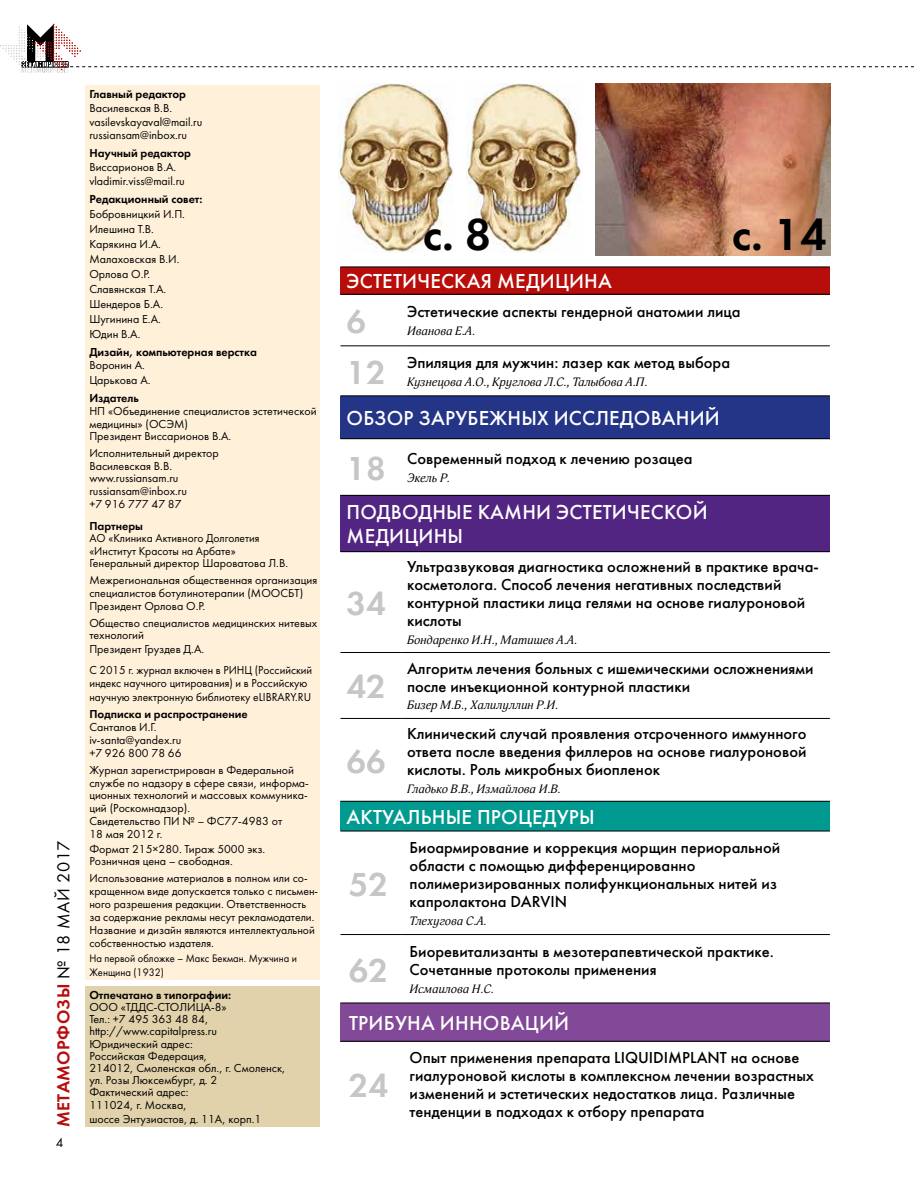
<style>
.page{position:relative;width:915px;height:1191px;background:#fff}
.page>*{position:absolute;margin:0;border:0;box-sizing:border-box;transform-origin:0 0}
.t1{font:46.5px "Futura Demi";color:#000}
.t2{font:34.5px "Futura Demi";color:#c6c6c6}
.t3{font:500 21px/24px "Futura";letter-spacing:.01em;color:#fff}
.t4{font:18px "Futura Demi";letter-spacing:.025em;color:#b70e0c}
.t5{font:500 16.5px/18px "Futura";color:#000}
.t6{font:13.5px "Futura";color:#000}
.t7{font:12px/12.8px "Futura";color:#000}
.t8{font:12px/12.6px "Futura";color:#000;scale:.96 1}
.t9{font:italic 12px "Adonis";color:#000}
.t10{font:12px "Futura Demi";color:#000}
.t11{font:11.25px/13.4px "Futura";color:#000;scale:.94 1}
.s1{font-family:"Futura";color:#000}
</style>
<div class="page">
<svg style="left:0;top:24px;width:913px;height:49px"></svg>
<div style="left:340px;top:267px;width:489px;height:27px;background:#b70e0c"></div>
<div style="left:340px;top:396px;width:489px;height:43px;background:#243588"></div>
<div style="left:340px;top:495px;width:489px;height:56px;background:#522583"></div>
<div style="left:340px;top:801px;width:489px;height:30px;background:#009a90"></div>
<div style="left:340px;top:1003px;width:489px;height:38px;background:#814997"></div>
<hr style="left:340px;top:345px;width:61px;height:1px;background:#000">
<hr style="left:401px;top:345px;width:428px;height:1px;background:#000">
<hr style="left:340px;top:652px;width:61px;height:1px;background:#000">
<hr style="left:401px;top:652px;width:428px;height:1px;background:#000">
<hr style="left:340px;top:934px;width:61px;height:1px;background:#000">
<hr style="left:401px;top:934px;width:428px;height:1px;background:#000">
<hr style="left:340px;top:718px;width:61px;height:1px;background:#000">
<hr style="left:401px;top:718px;width:428px;height:1px;background:#000">
<hr style="left:340px;top:395px;width:61px;height:1px;background:#000">
<hr style="left:401px;top:395px;width:428px;height:1px;background:#000">
<hr style="left:340px;top:438px;width:61px;height:1px;background:#000">
<hr style="left:401px;top:438px;width:428px;height:1px;background:#000">
<hr style="left:340px;top:266px;width:61px;height:1px;background:#000">
<hr style="left:401px;top:266px;width:428px;height:1px;background:#000">
<hr style="left:340px;top:294px;width:61px;height:1px;background:#000">
<hr style="left:401px;top:294px;width:428px;height:1px;background:#000">
<hr style="left:340px;top:495px;width:61px;height:1px;background:#000">
<hr style="left:401px;top:495px;width:428px;height:1px;background:#000">
<hr style="left:340px;top:551px;width:61px;height:1px;background:#000">
<hr style="left:401px;top:551px;width:428px;height:1px;background:#000">
<hr style="left:340px;top:801px;width:61px;height:1px;background:#000">
<hr style="left:401px;top:801px;width:428px;height:1px;background:#000">
<hr style="left:340px;top:830px;width:61px;height:1px;background:#000">
<hr style="left:401px;top:830px;width:428px;height:1px;background:#000">
<hr style="left:340px;top:1002px;width:61px;height:1px;background:#000">
<hr style="left:401px;top:1002px;width:428px;height:1px;background:#000">
<hr style="left:340px;top:1040px;width:61px;height:1px;background:#000">
<hr style="left:401px;top:1040px;width:428px;height:1px;background:#000">
<div style="left:85px;top:85px;width:234px;height:895px;background:#fff0da"></div>
<div style="left:85px;top:986px;width:234px;height:141px;background:#e1d2ab"></div>
<img style="left:338px;top:83px;width:115px;height:170px">
<img style="left:466px;top:83px;width:116px;height:170px">
<img style="left:595px;top:83px;width:235px;height:172px">
<h3 class="t4" style="left:52px;top:1127px;width:288px;rotate:-90deg">МЕТАМОРФОЗЫ <span class="s1">№ 18 МАЙ 2017</span></h3>
<p class="t6" style="left:56px;top:1134px;width:9px">4</p>
<p class="t10" style="left:89px;top:87px;width:98px">Главный редактор</p>
<p class="t7" style="left:89px;top:101px;width:115px;line-height:13.6px">Василевская В.В. vasilevskayaval@mail.ru russiansam@inbox.ru</p>
<p class="t10" style="left:89px;top:146px;width:103px">Научный редактор</p>
<p class="t7" style="left:89px;top:160px;width:97px;line-height:13.6px">Виссарионов В.А. vladimir.viss@mail.ru</p>
<p class="t10" style="left:89px;top:191px;width:115px">Редакционный совет:</p>
<p class="t7" style="left:89px;top:206px;width:97px;line-height:15px">Бобровницкий И.П.<br>Илешина Т.В.<br>Карякина И.А.<br>Малаховская В.И.<br>Орлова О.Р.<br>Славянская Т.А.<br>Шендеров Б.А.<br>Шугинина Е.А.<br>Юдин В.А.</p>
<p class="t10" style="left:89px;top:344px;width:169px">Дизайн, компьютерная верстка</p>
<p class="t7" style="left:89px;top:357px;width:63px;line-height:15.8px">Воронин А.<br>Царькова А.</p>
<p class="t10" style="left:89px;top:391px;width:51px">Издатель</p>
<p class="t7" style="left:89px;top:404px;width:229px">НП «Объединение специалистов эстетической медицины» (ОСЭМ)<br>Президент Виссарионов В.А.</p>
<p class="t7" style="left:89px;top:446px;width:131px">Исполнительный директор<br>Василевская В.В. www.russiansam.ru russiansam@inbox.ru<br>+7 916 777 47 87</p>
<p class="t10" style="left:89px;top:518px;width:55px">Партнеры</p>
<p class="t8" style="left:89px;top:532px;width:208px">АО «Клиника Активного Долголетия «Институт Красоты на Арбате»<br>Генеральный директор Шароватова Л.В.</p>
<p class="t7" style="left:89px;top:574px;width:229px">Межрегиональная общественная организация специалистов ботулинотерапии (МООСБТ)<br>Президент Орлова О.Р.</p>
<p class="t7" style="left:89px;top:616px;width:229px">Общество специалистов медицинских нитевых технологий<br>Президент Груздев Д.А.</p>
<p class="t8" style="left:89px;top:663px;width:234px;line-height:13.4px">С 2015 г. журнал включен в РИНЦ (Российский индекс научного цитирования) и в Российскую научную электронную библиотеку eLIBRARY.RU</p>
<p class="t10" style="left:89px;top:707px;width:160px">Подписка и распространение</p>
<p class="t7" style="left:89px;top:721px;width:94px">Санталов И.Г. iv-santa@yandex.ru +7 926 800 78 66</p>
<p class="t7" style="left:89px;top:763px;width:221px">Журнал зарегистрирован в Федеральной службе по надзору в сфере связи, информа&shy;ционных технологий и массовых коммуника&shy;ций (Роскомнадзор).<br>Свидетельство ПИ № – ФС77-4983 от<br>18 мая 2012 г.</p>
<p class="t7" style="left:89px;top:842px;width:177px">Формат 215×280. Тираж 5000 экз.<br>Розничная цена – свободная.</p>
<p class="t7" style="left:89px;top:872px;width:230px">Использование материалов в полном или со&shy;кращенном виде допускается только с письмен&shy;ного разрешения редакции. Ответственность за содержание рекламы несут рекламодатели.<br>Название и дизайн являются интеллектуальной собственностью издателя.</p>
<p class="t11" style="left:89px;top:952px;width:222px">На первой обложке – Макс Бекман. Мужчина и<br>Женщина (1932)</p>
<p class="t10" style="left:89px;top:988px;width:143px">Отпечатано в типографии:</p>
<p class="t7" style="left:89px;top:1001px;width:197px;line-height:12px">ООО «ТДДС-СТОЛИЦА-8»<br>Тел.: +7 495 363 48 84, http://www.capitalpress.ru<br>Юридический адрес:<br>Российская Федерация,<br>214012, Смоленская обл., г. Смоленск, ул. Розы Люксембург, д. 2<br>Фактический адрес:</p>
<p class="t7" style="left:89px;top:1098px;width:173px;line-height:13.5px">111024, г. Москва,<br>шоссе Энтузиастов, д. 11А, корп.1</p>
<h1 class="t1" style="left:422px;top:205px;width:70px">с. 8</h1>
<h1 class="t1" style="left:731px;top:205px;width:96px">с. 14</h1>
<h3 class="t3" style="left:346px;top:269px;width:267px">ЭСТЕТИЧЕСКАЯ МЕДИЦИНА</h3>
<h2 class="t2" style="left:346px;top:300px;width:21px">6</h2>
<h3 class="t5" style="left:407px;top:303px;width:335px">Эстетические аспекты гендерной анатомии лица</h3>
<p class="t9" style="left:407px;top:324px;width:69px">Иванова Е.А.</p>
<h2 class="t2" style="left:346px;top:350px;width:41px">12</h2>
<h3 class="t5" style="left:407px;top:354px;width:324px">Эпиляция для мужчин: лазер как метод выбора</h3>
<p class="t9" style="left:407px;top:375px;width:242px">Кузнецова А.О., Круглова Л.С., Талыбова А.П.</p>
<h3 class="t3" style="left:346px;top:406px;width:375px">ОБЗОР ЗАРУБЕЖНЫХ ИССЛЕДОВАНИЙ</h3>
<h2 class="t2" style="left:346px;top:447px;width:41px">18</h2>
<h3 class="t5" style="left:407px;top:450px;width:287px">Современный подход к лечению розацеа</h3>
<p class="t9" style="left:407px;top:471px;width:44px">Экель Р.</p>
<h3 class="t3" style="left:346px;top:500px;width:362px">ПОДВОДНЫЕ КАМНИ ЭСТЕТИЧЕСКОЙ<br>МЕДИЦИНЫ</h3>
<h2 class="t2" style="left:346px;top:582px;width:41px">34</h2>
<h2 class="t2" style="left:346px;top:665px;width:41px">42</h2>
<h3 class="t5" style="left:407px;top:558px;width:413px">Ультразвуковая диагностика осложнений в практике врача&shy;косметолога. Способ лечения негативных последствий контурной пластики лица гелями на основе гиалуроновой кислоты</h3>
<p class="t9" style="left:407px;top:633px;width:171px">Бондаренко И.Н., Матишев А.А.</p>
<h3 class="t5" style="left:407px;top:659px;width:408px">Алгоритм лечения больных с ишемическими осложнениями после инъекционной контурной пластики</h3>
<p class="t9" style="left:407px;top:698px;width:152px">Бизер М.Б., Халилуллин Р.И.</p>
<h3 class="t5" style="left:407px;top:724px;width:401px;text-align:justify">Клинический случай проявления отсроченного иммунного ответа после введения филлеров на основе гиалуроновой кислоты. Роль микробных биопленок</h3>
<p class="t9" style="left:407px;top:781px;width:155px">Гладько В.В., Измайлова И.В.</p>
<h3 class="t3" style="left:346px;top:805px;width:249px">АКТУАЛЬНЫЕ ПРОЦЕДУРЫ</h3>
<h2 class="t2" style="left:346px;top:739px;width:41px">66</h2>
<h2 class="t2" style="left:349px;top:862px;width:41px">52</h2>
<h3 class="t5" style="left:409px;top:838px;width:372px">Биоармирование и коррекция морщин периоральной области с помощью дифференцированно полимеризированных полифункциональных нитей из капролактона DARVIN</h3>
<p class="t9" style="left:409px;top:913px;width:78px">Тлехугова С.А.</p>
<h2 class="t2" style="left:349px;top:948px;width:41px">62</h2>
<h3 class="t5" style="left:409px;top:942px;width:365px">Биоревитализанты в мезотерапевтической практике.<br>Сочетанные протоколы применения</h3>
<p class="t9" style="left:409px;top:981px;width:86px">Исмаилова Н.С.</p>
<h3 class="t3" style="left:349px;top:1011px;width:221px">ТРИБУНА ИННОВАЦИЙ</h3>
<h2 class="t2" style="left:349px;top:1064px;width:41px">24</h2>
<h3 class="t5" style="left:409px;top:1049px;width:406px">Опыт применения препарата LIQUIDIMPLANT на основе гиалуроновой кислоты в комплексном лечении возрастных изменений и эстетических недостатков лица. Различные тенденции в подходах к отбору препарата</h3>
</div>
